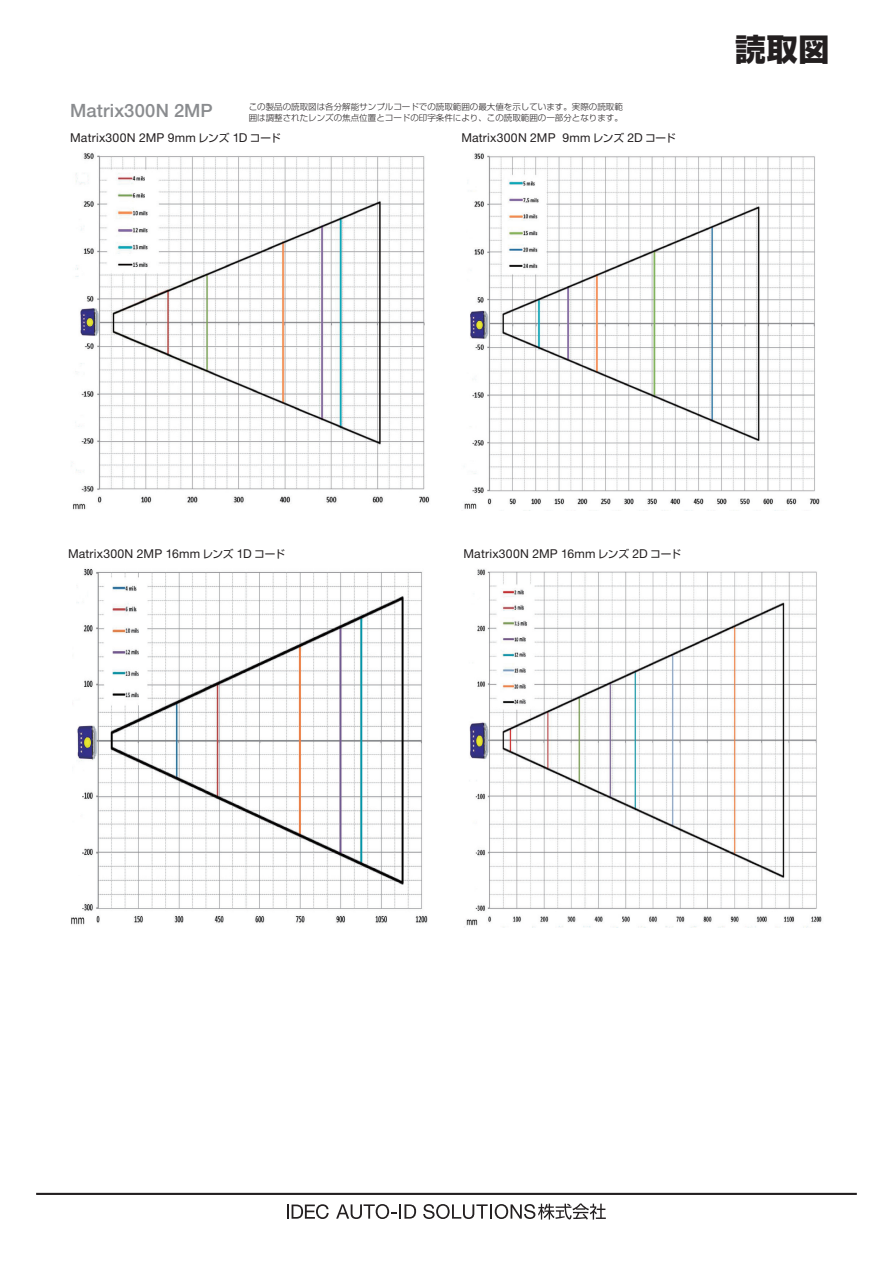
<style>
.page{position:relative;width:893px;height:1263px;background:#fff}
.page>*{position:absolute;margin:0;border:0;box-sizing:border-box;transform-origin:0 0}
.t1{font:800 30.9px "Shin Go Pro";color:#231f20}
.t2{font:500 18.3px "Helvetica Neue LT Pro";letter-spacing:.005em;color:#8a8c8f}
.t3{font:12.15px "Helvetica Neue LT Pro";letter-spacing:.015em;color:#231f20}
.t4{font:300 8.55px/10.6px "Shin Go Pro";color:#231f20}
.s1{font-family:"Shin Go Pro";font-size:10.65px}
</style>
<div class="page">
<svg style="left:287px;top:1204px;width:42px;height:15px"></svg>
<svg style="left:336px;top:1204px;width:80px;height:15px"></svg>
<svg style="left:423px;top:1203px;width:183px;height:16px"></svg>
<hr style="left:36px;top:1193px;width:821px;height:2px;background:#231f20">
<img style="left:71px;top:153px;width:359px;height:357px">
<img style="left:464px;top:153px;width:356px;height:358px">
<img style="left:71px;top:568px;width:357px;height:357px">
<img style="left:466px;top:569px;width:356px;height:358px">
<p class="t4" style="left:249px;top:100px;width:376px">この製品の読取図は各分解能サンプルコードでの読取範囲の最大値を示しています。実際の読取範囲は調整されたレンズの焦点位置とコードの印字条件により、この読取範囲の一部分となります。</p>
<h2 class="t2" style="left:70px;top:100px;width:144px">Matrix300N 2MP</h2>
<p class="t3" style="left:70px;top:130px;width:212px">Matrix300N 2MP 9mm <span class="s1">レンズ</span> 1D <span class="s1">コード</span></p>
<p class="t3" style="left:461px;top:130px;width:216px">Matrix300N 2MP 9mm <span class="s1">レンズ</span> 2D <span class="s1">コード</span></p>
<h1 class="t1" style="left:735px;top:25px;width:96px">読取図</h1>
<p class="t3" style="left:68px;top:547px;width:218px">Matrix300N 2MP 16mm <span class="s1">レンズ</span> 1D <span class="s1">コード</span></p>
<p class="t3" style="left:463px;top:547px;width:219px">Matrix300N 2MP 16mm <span class="s1">レンズ</span> 2D <span class="s1">コード</span></p>
</div>
